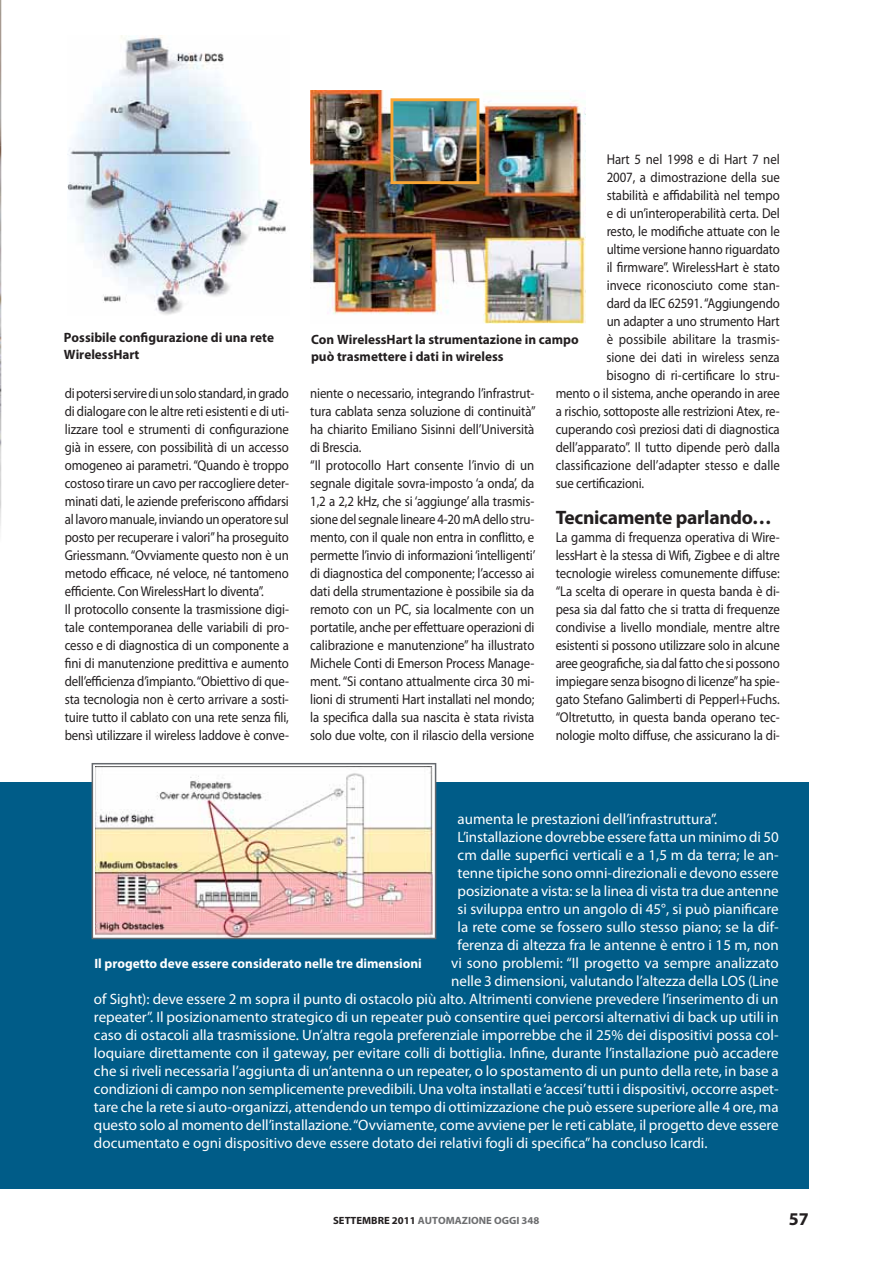
<style>
.page{position:relative;width:893px;height:1264px;background:#fff}
.page>*{position:absolute;margin:0;border:0;box-sizing:border-box;transform-origin:0 0}
.t1{font:700 19.5px "Myriad Pro";letter-spacing:-.015em;color:#231f20}
.t2{font:700 18px "Myriad Pro";color:#231f20}
.t3{font:15px "Myriad Pro";color:#fff}
.t4{font:14.25px/18px "Myriad Pro";letter-spacing:-.015em;color:#231f20;scale:.9 1}
.t5{font:14.25px "Myriad Pro";letter-spacing:.005em;color:#231f20;scale:.9 1}
.t6{font:700 13.5px/17.2px "Myriad Pro";color:#231f20}
.t7{font:700 13.5px "Myriad Pro";color:#fff}
.t8{font:700 10.5px "Myriad Pro";color:#6d6e70}
.s1{color:#231f20}
</style>
<div class="page">
<img style="left:0;top:0;width:1px;height:529px">
<img style="left:0;top:145px;width:68px;height:239px">
<div style="left:64px;top:782px;width:744px;height:406px;background:#005c88"></div>
<img style="left:311px;top:90px;width:274px;height:233px">
<img style="left:68px;top:35px;width:218px;height:280px">
<svg style="left:92px;top:763px;width:344px;height:176px;background:#e9d4c9"></svg>
<div style="left:0;top:782px;width:64px;height:406px;background:#005c88"></div>
<img style="left:390px;top:98px;width:89px;height:86px">
<p class="t4" style="left:606px;top:152px;width:194px">Hart 5 nel 1998 e di Hart 7 nel</p>
<p class="t4" style="left:606px;top:170px;width:194px">2007, a dimostrazione della sue</p>
<p class="t4" style="left:606px;top:188px;width:194px">stabilità e affidabilità nel tempo</p>
<p class="t4" style="left:606px;top:206px;width:194px">e di un’interoperabilità certa. Del</p>
<p class="t4" style="left:606px;top:224px;width:194px">resto, le modifiche attuate con le</p>
<p class="t4" style="left:606px;top:242px;width:194px">ultime versione hanno riguardato</p>
<p class="t4" style="left:606px;top:260px;width:194px">il firmware”. WirelessHart è stato</p>
<p class="t4" style="left:606px;top:278px;width:194px">invece riconosciuto come stan-</p>
<p class="t4" style="left:606px;top:296px;width:194px">dard da IEC 62591. “Aggiungendo</p>
<p class="t4" style="left:606px;top:314px;width:194px">un adapter a uno strumento Hart</p>
<p class="t5" style="left:606px;top:334px;width:194px">è possibile abilitare la trasmis-</p>
<p class="t4" style="left:606px;top:350px;width:194px">sione dei dati in wireless senza</p>
<p class="t4" style="left:606px;top:368px;width:194px">bisogno di ri-certificare lo stru-</p>
<p class="t4" style="left:555px;top:386px;width:250px">mento o il sistema, anche operando in aree</p>
<p class="t4" style="left:555px;top:404px;width:250px">a rischio, sottoposte alle restrizioni Atex, re-</p>
<p class="t4" style="left:555px;top:422px;width:250px">cuperando così preziosi dati di diagnostica</p>
<p class="t4" style="left:555px;top:440px;width:250px">dell’apparato”. Il tutto dipende però dalla</p>
<p class="t4" style="left:555px;top:458px;width:250px">classificazione dell’adapter stesso e dalle</p>
<p class="t4" style="left:555px;top:476px;width:100px">sue certificazioni.</p>
<h1 class="t1" style="left:555px;top:510px;width:217px">Tecnicamente parlando…</h1>
<p class="t4" style="left:555px;top:530px;width:250px;text-align:justify">La gamma di frequenza operativa di Wire&shy;lessHart è la stessa di Wifi, Zigbee e di altre tecnologie wireless comunemente diffuse: “La scelta di operare in questa banda è di&shy;pesa sia dal fatto che si tratta di frequenze condivise a livello mondiale, mentre altre esistenti si possono utilizzare solo in alcune aree geografiche, sia dal fatto che si possono impiegare senza bisogno di licenze” ha spie&shy;gato Stefano Galimberti di Pepperl+Fuchs. “Oltretutto, in questa banda operano tec&shy;nologie molto diffuse, che assicurano la di-</p>
<p class="t6" style="left:64px;top:330px;width:211px">Possibile configurazione di una rete<br>WirelessHart</p>
<p class="t6" style="left:311px;top:332px;width:269px">Con WirelessHart la strumentazione in campo può trasmettere i dati in wireless</p>
<p class="t4" style="left:65px;top:386px;width:250px">di potersi servire di un solo standard, in grado di dialogare con le altre reti esistenti e di uti&shy;lizzare tool e strumenti di configurazione già in essere, con possibilità di un accesso omogeneo ai parametri. “Quando è troppo costoso tirare un cavo per raccogliere deter&shy;minati dati, le aziende preferiscono affidarsi al lavoro manuale, inviando un operatore sul posto per recuperare i valori” ha proseguito Griessmann. “Ovviamente questo non è un metodo efficace, né veloce, né tantomeno efficiente. Con WirelessHart lo diventa”.<br>Il protocollo consente la trasmissione digi&shy;tale contemporanea delle variabili di pro&shy;cesso e di diagnostica di un componente a fini di manutenzione predittiva e aumento dell’efficienza d’impianto. “Obiettivo di que&shy;sta tecnologia non è certo arrivare a sosti&shy;tuire tutto il cablato con una rete senza fili, bensì utilizzare il wireless laddove è conve-</p>
<p class="t4" style="left:310px;top:386px;width:252px">niente o necessario, integrando l’infrastrut&shy;tura cablata senza soluzione di continuità” ha chiarito Emiliano Sisinni dell’Università di Brescia.<br>“Il protocollo Hart consente l’invio di un segnale digitale sovra-imposto ‘a onda’, da 1,2 a 2,2 kHz, che si ‘aggiunge’ alla trasmis&shy;sione del segnale lineare 4-20 mA dello stru&shy;mento, con il quale non entra in conflitto, e permette l’invio di informazioni ‘intelligenti’ di diagnostica del componente; l’accesso ai dati della strumentazione è possibile sia da remoto con un PC, sia localmente con un portatile, anche per effettuare operazioni di calibrazione e manutenzione” ha illustrato Michele Conti di Emerson Process Manage&shy;ment. “Si contano attualmente circa 30 mi&shy;lioni di strumenti Hart installati nel mondo; la specifica dalla sua nascita è stata rivista solo due volte, con il rilascio della versione</p>
<p class="t3" style="left:457px;top:813px;width:261px">aumenta le prestazioni dell’infrastruttura”.</p>
<p class="t3" style="left:457px;top:831px;width:322px">L’installazione dovrebbe essere fatta un minimo di 50</p>
<p class="t3" style="left:457px;top:849px;width:322px">cm dalle superfici verticali e a 1,5 m da terra; le an-</p>
<p class="t3" style="left:457px;top:867px;width:322px">tenne tipiche sono omni-direzionali e devono essere</p>
<p class="t3" style="left:457px;top:885px;width:322px">posizionate a vista: se la linea di vista tra due antenne</p>
<p class="t3" style="left:457px;top:903px;width:322px">si sviluppa entro un angolo di 45°, si può pianificare</p>
<p class="t3" style="left:457px;top:921px;width:322px">la rete come se fossero sullo stesso piano; se la dif-</p>
<p class="t3" style="left:457px;top:939px;width:322px">ferenza di altezza fra le antenne è entro i 15 m, non</p>
<p class="t3" style="left:451px;top:957px;width:329px">vi sono problemi: “Il progetto va sempre analizzato</p>
<p class="t3" style="left:451px;top:975px;width:329px">nelle 3 dimensioni, valutando l’altezza della LOS (Line</p>
<p class="t3" style="left:94px;top:993px;width:685px">of Sight): deve essere 2 m sopra il punto di ostacolo più alto. Altrimenti conviene prevedere l’inserimento di un</p>
<p class="t3" style="left:94px;top:1011px;width:686px">repeater”. Il posizionamento strategico di un repeater può consentire quei percorsi alternativi di back up utili in</p>
<p class="t3" style="left:94px;top:1029px;width:686px">caso di ostacoli alla trasmissione. Un’altra regola preferenziale imporrebbe che il 25% dei dispositivi possa col-</p>
<p class="t3" style="left:94px;top:1047px;width:686px">loquiare direttamente con il gateway, per evitare colli di bottiglia. Infine, durante l’installazione può accadere</p>
<p class="t3" style="left:94px;top:1065px;width:686px">che si riveli necessaria l’aggiunta di un’antenna o un repeater, o lo spostamento di un punto della rete, in base a</p>
<p class="t3" style="left:94px;top:1083px;width:686px">condizioni di campo non semplicemente prevedibili. Una volta installati e ‘accesi’ tutti i dispositivi, occorre aspet-</p>
<p class="t3" style="left:94px;top:1101px;width:686px">tare che la rete si auto-organizzi, attendendo un tempo di ottimizzazione che può essere superiore alle 4 ore, ma</p>
<p class="t3" style="left:94px;top:1119px;width:686px">questo solo al momento dell’installazione. “Ovviamente, come avviene per le reti cablate, il progetto deve essere</p>
<p class="t3" style="left:94px;top:1137px;width:615px">documentato e ogni dispositivo deve essere dotato dei relativi fogli di specifica” ha concluso Icardi.</p>
<p class="t7" style="left:94px;top:958px;width:329px">Il progetto deve essere considerato nelle tre dimensioni</p>
<p class="t8" style="left:333px;top:1216px;width:208px"><span class="s1">SETTEMBRE 2011</span> AUTOMAZIONE OGGI 348</p>
<p class="t2" style="left:788px;top:1212px;width:21px">57</p>
</div>
